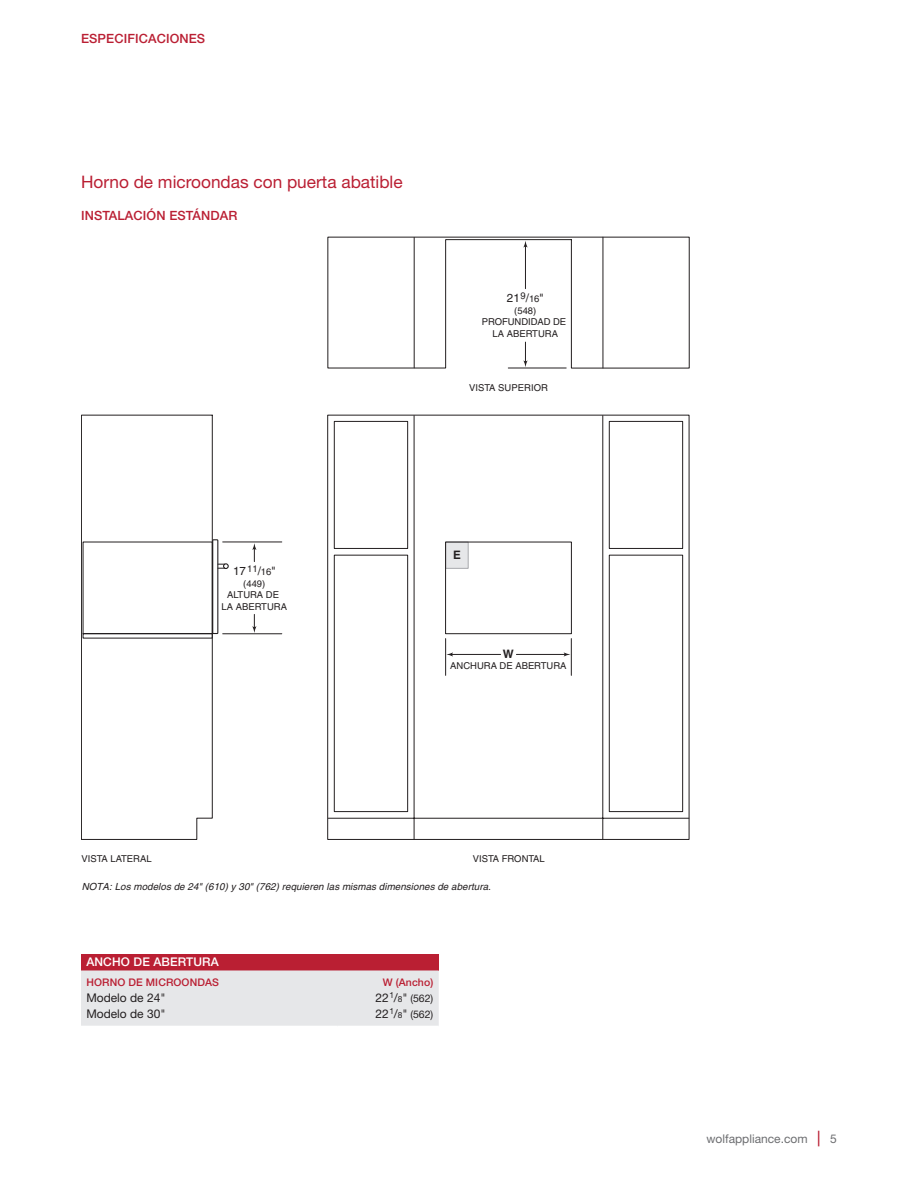
<style>
.page{position:relative;width:918px;height:1188px;background:#fff}
.page>*{position:absolute;margin:0;border:0;box-sizing:border-box;transform-origin:0 0}
.t1{font:17.25px "Helvetica Neue LT Std";color:#ba1f33}
.t2{font:500 12.75px "Helvetica Neue LT Std";letter-spacing:.01em;color:#ba1f33}
.t3{font:12px "Helvetica Neue LT Std";color:#231f20}
.t4{font:12px "Helvetica Neue LT Std";color:#6c6d70}
.t5{font:500 12px "Helvetica Neue LT Std";letter-spacing:.01em;color:#fff}
.t6{font:11.7px "Helvetica";color:#231f20}
.t7{font:700 11.7px "Helvetica";color:#231f20}
.t8{font:500 10.5px "Helvetica Neue LT Std";letter-spacing:.01em;color:#ba1f33}
.t9{font:10.5px "Helvetica Neue LT Std";color:#231f20}
.t10{font:italic 9.75px "Helvetica";letter-spacing:.005em;color:#231f20}
.t11{font:9.45px/11.7px "Helvetica";color:#231f20;text-align:center}
.s1{font-size:9.45px}
.s2{font-size:12px}
.s3{font-size:8.4px}
.s4{font-weight:500;font-size:15.6px;color:#ba1f33}
</style>
<div class="page">
<div style="left:81px;top:954px;width:358px;height:16px;background:#ba1f33"></div>
<div style="left:81px;top:970px;width:358px;height:56px;background:#e6e7e9"></div>
<svg style="left:81px;top:414px;width:609px;height:426px"></svg>
<svg style="left:252px;top:614px;width:4px;height:19px"></svg>
<svg style="left:252px;top:543px;width:4px;height:19px"></svg>
<hr style="left:223px;top:634px;width:59px;height:1px;background:#231f20">
<hr style="left:223px;top:542px;width:59px;height:1px;background:#231f20">
<svg style="left:327px;top:237px;width:363px;height:132px"></svg>
<svg style="left:523px;top:342px;width:5px;height:25px"></svg>
<svg style="left:523px;top:241px;width:5px;height:6px"></svg>
<hr style="left:525px;top:246px;width:1px;height:43px;background:#231f20">
<hr style="left:508px;top:368px;width:58px;height:1px;background:#231f20">
<div style="left:445px;top:542px;width:127px;height:92px;border:1px solid #231f20"></div>
<svg style="left:82px;top:541px;width:147px;height:98px"></svg>
<div style="left:212px;top:539px;width:6px;height:95px;border:1px solid #231f20"></div>
<svg style="left:564px;top:652px;width:6px;height:5px"></svg>
<hr style="left:516px;top:654px;width:50px;height:1px;background:#231f20">
<svg style="left:446px;top:652px;width:7px;height:5px"></svg>
<hr style="left:451px;top:654px;width:50px;height:1px;background:#231f20">
<hr style="left:445px;top:639px;width:1px;height:36px;background:#231f20">
<hr style="left:571px;top:639px;width:1px;height:36px;background:#231f20">
<h2 class="t2" style="left:81px;top:31px;width:126px">ESPECIFICACIONES</h2>
<h1 class="t1" style="left:81px;top:171px;width:323px">Horno de microondas con puerta abatible</h1>
<h2 class="t2" style="left:81px;top:208px;width:158px">INSTALACIÓN ESTÁNDAR</h2>
<p class="t6" style="left:507px;top:291px;width:38px">21<sup>9</sup>/<span class="s1">16</span>"</p>
<p class="t11" style="left:482px;top:304px;width:86px">(548)<br>PROFUNDIDAD DE<br>LA ABERTURA</p>
<p class="t11" style="left:469px;top:382px;width:80px">VISTA SUPERIOR</p>
<p class="t6" style="left:233px;top:564px;width:44px">17<sup>11</sup>/<span class="s1">16</span>"</p>
<p class="t11" style="left:222px;top:578px;width:67px">(449)<br>ALTURA DE<br>LA ABERTURA</p>
<p class="t7" style="left:453px;top:548px;width:9px">E</p>
<p class="t7" style="left:503px;top:646px;width:12px">W</p>
<p class="t11" style="left:450px;top:660px;width:118px">ANCHURA DE ABERTURA</p>
<p class="t11" style="left:81px;top:852px;width:72px">VISTA LATERAL</p>
<p class="t11" style="left:473px;top:852px;width:74px">VISTA FRONTAL</p>
<p class="t10" style="left:82px;top:881px;width:411px">NOTA: Los modelos de 24" (610) y 30" (762) requieren las mismas dimensiones de abertura.</p>
<p class="t5" style="left:86px;top:955px;width:134px">ANCHO DE ABERTURA</p>
<p class="t8" style="left:86px;top:976px;width:134px">HORNO DE MICROONDAS</p>
<p class="t8" style="left:383px;top:976px;width:52px">W (Ancho)</p>
<p class="t3" style="left:86px;top:990px;width:81px">Modelo de 24"</p>
<p class="t9" style="left:376px;top:992px;width:59px"><span class="s2">22</span><sup>1</sup><span class="s2">/</span><span class="s3">8</span><span class="s2">"</span> (562)</p>
<p class="t3" style="left:86px;top:1006px;width:81px">Modelo de 30"</p>
<p class="t9" style="left:376px;top:1008px;width:59px"><span class="s2">22</span><sup>1</sup><span class="s2">/</span><span class="s3">8</span><span class="s2">"</span> (562)</p>
<p class="t4" style="left:707px;top:1131px;width:132px">wolfappliance.com <span class="s4">|</span> 5</p>
</div>
